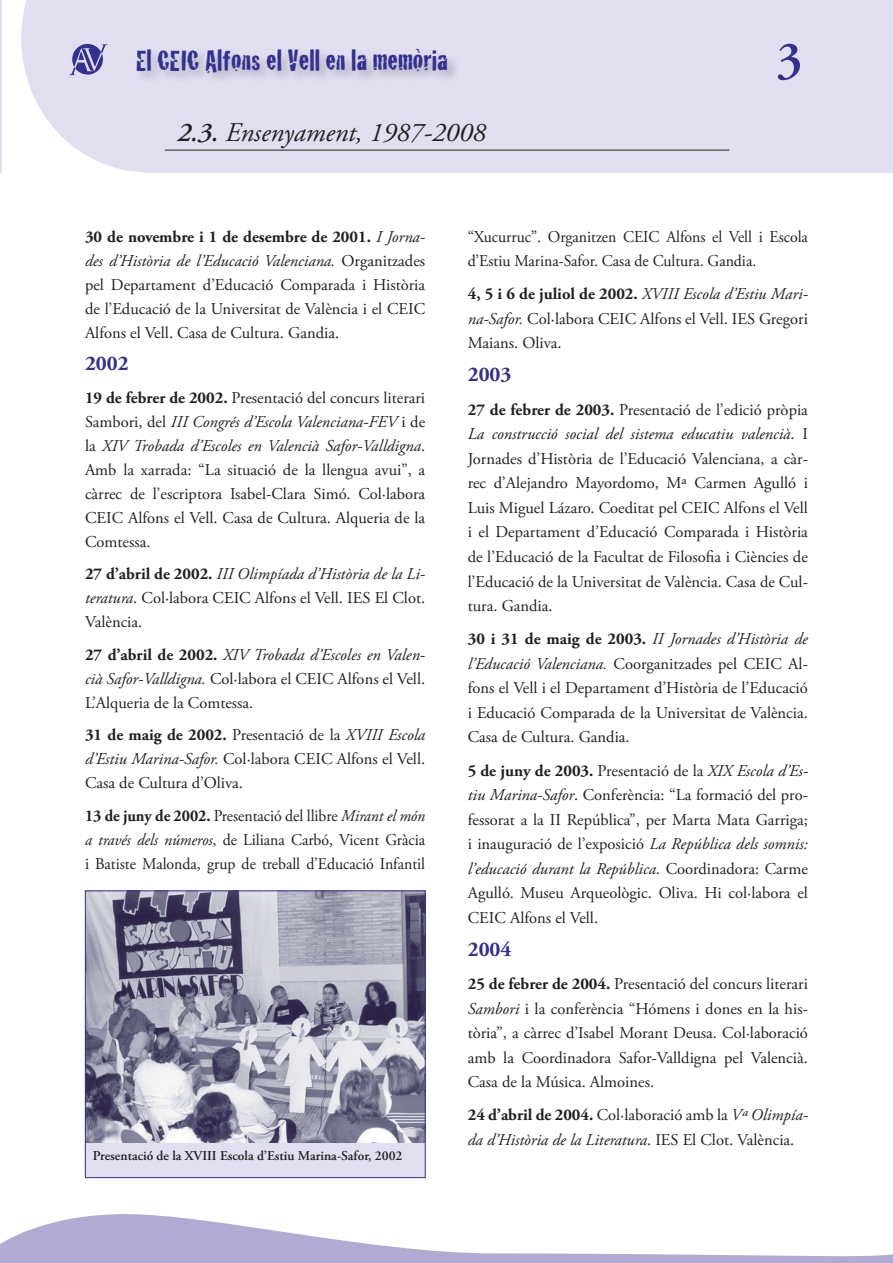
<style>
.page{position:relative;width:893px;height:1263px;background:#fff}
.page>*{position:absolute;margin:0;border:0;box-sizing:border-box;transform-origin:0 0}
.t1{font:600 52.5px "Adobe Garamond Pro";color:#323092}
.t2{font:30px "Cracked";color:#323092}
.t3{font:italic 27px "Adobe Garamond Pro";color:#231f20}
.t4{font:700 21px "Adobe Garamond Pro";color:#323092}
.t5{font:16.5px/24.6px "Adobe Garamond Pro";color:#231f20;text-align:justify}
.t6{font:16.5px/24px "Adobe Garamond Pro";color:#231f20;text-align:justify;scale:.96 1}
.t7{font:600 13.5px "Adobe Garamond Pro";color:#231f20}
.s1{font-weight:600}
.s2{font-weight:700}
.s3{font-style:italic}
</style>
<div class="page">
<div style="left:144px;top:0;width:749px;height:172px;background:#e1dfef"></div>
<hr style="left:165px;top:150px;width:564px;height:1px;background:#231f20">
<svg style="left:21px;top:0;width:253px;height:172px"></svg>
<div style="left:135px;top:47px;width:325px;height:39px;background:#231f20;opacity:.25"></div>
<hr style="left:0;top:0;width:1px;height:172px;background:#e1dfef">
<svg style="left:0;top:1214px;width:893px;height:49px"></svg>
<div style="left:85px;top:891px;width:340px;height:286px;background:#e1dfef"></div>
<img style="left:87px;top:892px;width:336px;height:251px">
<div style="left:85px;top:890px;width:340px;height:288px;border:1px solid #323092"></div>
<h2 class="t2" style="left:136px;top:37px;width:313px">El CEIC Alfons el Vell en la memòria</h2>
<h1 class="t1" style="left:776px;top:30px;width:28px">3</h1>
<h3 class="t3" style="left:178px;top:116px;width:310px"><span class="s1">2.3.</span> Ensenyament, 1987-2008</h3>
<p class="t5" style="left:85px;top:225px;width:342px;line-height:24px"><span class="s2">30 de novembre i 1 de desembre de 2001.</span> <span class="s3">I Jorna&shy;des d’Història de l’Educació Valenciana.</span> Organitzades pel Departament d’Educació Comparada i Història de l’Educació de la Universitat de València i el CEIC Alfons el Vell. Casa de Cultura. Gandia.</p>
<p class="t4" style="left:85px;top:351px;width:45px">2002</p>
<p class="t5" style="left:85px;top:386px;width:342px;line-height:24px"><span class="s2">19 de febrer de 2002.</span> Presentació del concurs literari Sambori, del <span class="s3">III Congrés d’Escola Valenciana-FEV</span> i de la <span class="s3">XIV Trobada d’Escoles en Valencià Safor-Valldigna</span>.<br>Amb la xarrada: “La situació de la llengua avui”, a càrrec de l’escriptora Isabel-Clara Simó. Col·labora CEIC Alfons el Vell. Casa de Cultura. Alqueria de la Comtessa.</p>
<p class="t5" style="left:85px;top:562px;width:342px;line-height:24px"><span class="s2">27 d’abril de 2002.</span> <span class="s3">III Olimpíada d’Història de la Li&shy;teratura</span>. Col·labora CEIC Alfons el Vell. IES El Clot.<br>València.</p>
<p class="t5" style="left:85px;top:643px;width:342px;line-height:24px"><span class="s2">27 d’abril de 2002.</span> <span class="s3">XIV Trobada d’Escoles en Valen&shy;cià Safor-Valldigna.</span> Col·labora el CEIC Alfons el Vell.<br>L’Alqueria de la Comtessa.</p>
<p class="t5" style="left:85px;top:724px;width:342px;line-height:24px"><span class="s2">31 de maig de 2002.</span> Presentació de la <span class="s3">XVIII Escola d’Estiu Marina-Safor.</span> Col·labora CEIC Alfons el Vell.<br>Casa de Cultura d’Oliva.</p>
<p class="t6" style="left:85px;top:804px;width:356px"><span class="s2">13 de juny de 2002.</span> Presentació del llibre <span class="s3">Mirant el món a través dels números</span>, de Liliana Carbó, Vicent Gràcia i Batiste Malonda, grup de treball d’Educació Infantil</p>
<p class="t7" style="left:93px;top:1148px;width:311px">Presentació de la XVIII Escola d’Estiu Marina-Safor, 2002</p>
<p class="t6" style="left:468px;top:225px;width:356px;line-height:24.6px">“Xucurruc”. Organitzen CEIC Alfons el Vell i Escola d’Estiu Marina-Safor. Casa de Cultura. Gandia.</p>
<p class="t5" style="left:468px;top:282px;width:342px"><span class="s2">4, 5 i 6 de juliol de 2002.</span> <span class="s3">XVIII Escola d’Estiu Mari&shy;na-Safor.</span> Col·labora CEIC Alfons el Vell. IES Gregori Maians. Oliva.</p>
<p class="t4" style="left:468px;top:363px;width:45px">2003</p>
<p class="t5" style="left:468px;top:398px;width:342px"><span class="s2">27 de febrer de 2003.</span> Presentació de l’edició pròpia <span class="s3">La construcció social del sistema educatiu valencià</span>. I Jornades d’Història de l’Educació Valenciana, a càr&shy;rec d’Alejandro Mayordomo, Mª Carmen Agulló i Luis Miguel Lázaro. Coeditat pel CEIC Alfons el Vell i el Departament d’Educació Comparada i Història de l’Educació de la Facultat de Filosofia i Ciències de l’Educació de la Universitat de València. Casa de Cul&shy;tura. Gandia.</p>
<p class="t5" style="left:468px;top:627px;width:342px"><span class="s2">30 i 31 de maig de 2003.</span> <span class="s3">II Jornades d’Història de l’Educació Valenciana.</span> Coorganitzades pel CEIC Al&shy;fons el Vell i el Departament d’Història de l’Educació i Educació Comparada de la Universitat de València.<br>Casa de Cultura. Gandia.</p>
<p class="t5" style="left:468px;top:758px;width:342px"><span class="s2">5 de juny de 2003.</span> Presentació de la <span class="s3">XIX Escola d’Es&shy;tiu Marina-Safor</span>. Conferència: “La formació del pro&shy;fessorat a la II República”, per Marta Mata Garriga; i inauguració de l’exposició <span class="s3">La República dels somnis: l’educació durant la República</span>. Coordinadora: Carme Agulló. Museu Arqueològic. Oliva. Hi col·labora el CEIC Alfons el Vell.</p>
<p class="t4" style="left:468px;top:937px;width:45px">2004</p>
<p class="t5" style="left:468px;top:972px;width:342px"><span class="s2">25 de febrer de 2004.</span> Presentació del concurs literari <span class="s3">Sambori</span> i la conferència “Hómens i dones en la his&shy;tòria”, a càrrec d’Isabel Morant Deusa. Col·laboració amb la Coordinadora Safor-Valldigna pel Valencià.<br>Casa de la Música. Almoines.</p>
<p class="t5" style="left:468px;top:1103px;width:342px"><span class="s2">24 d’abril de 2004.</span> Col·laboració amb la <span class="s3">Vª Olimpía&shy;da d’Història de la Literatura</span>. IES El Clot. València.</p>
</div>
